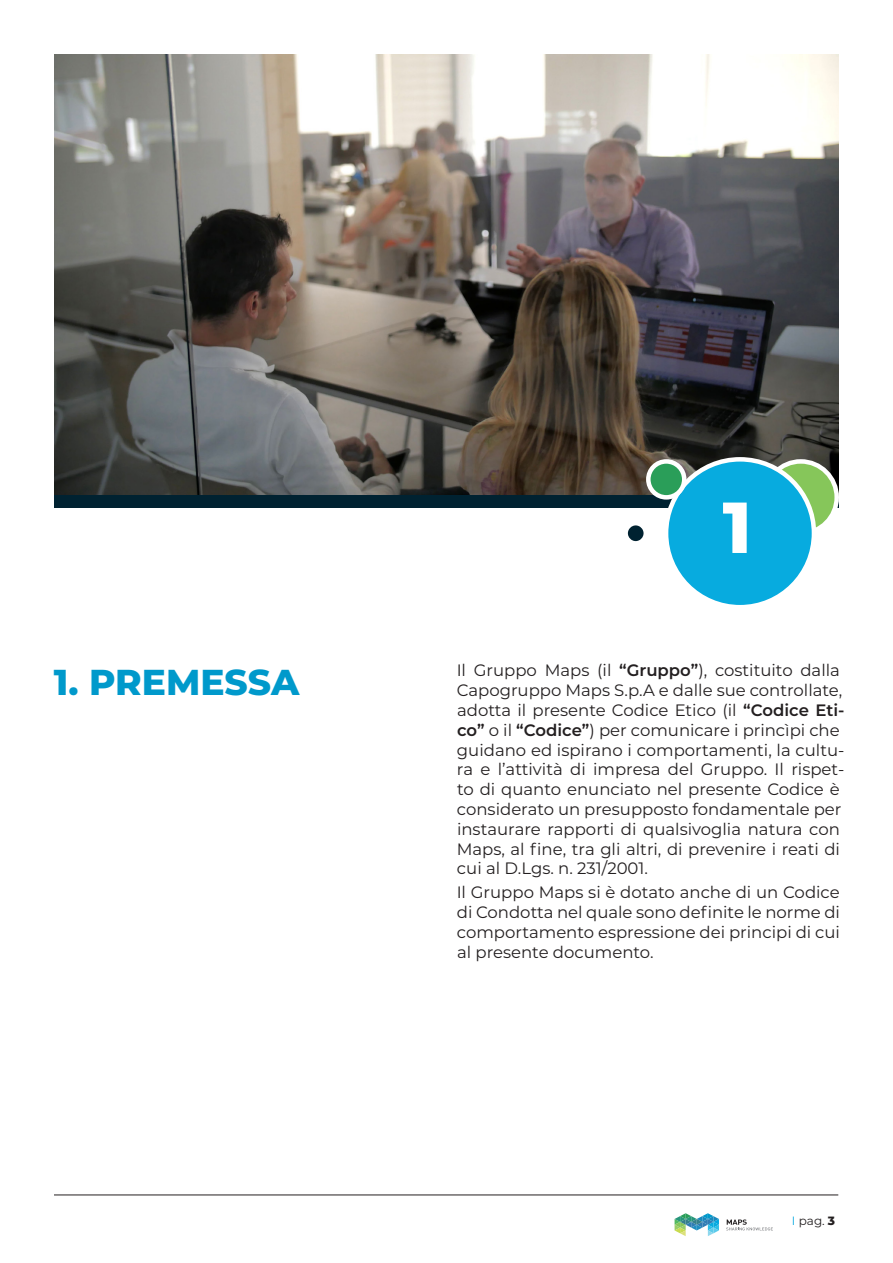
<style>
.page{position:relative;width:893px;height:1263px;background:#fff}
.page>*{position:absolute;margin:0;border:0;box-sizing:border-box;transform-origin:0 0}
.t1{font:800 72px "Montserrat";color:#fff}
.t2{font:800 36px "Montserrat";color:#0099cb}
.paragrafo_sotto{font:16.5px/19.8px "Montserrat";color:#231f20}
.t3{font:12px "Montserrat";color:#231f20}
.s1{font-weight:600}
.s2{color:#00a6e0}
.s3{font-weight:800}
</style>
<div class="page">
<svg style="left:726px;top:1219px;width:47px;height:11px"></svg>
<svg style="left:675px;top:1213px;width:44px;height:23px"></svg>
<hr style="left:54px;top:1195px;width:784px;height:1px;background:#231f20">
<img style="left:54px;top:54px;width:785px;height:442px">
<div style="left:54px;top:496px;width:785px;height:12px;background:#002231"></div>
<svg style="left:765px;top:461px;width:72px;height:72px;background:#98ce73"></svg>
<div style="left:763px;top:459px;width:76px;height:76px;border:4px solid #fff;border-radius:50%"></div>
<div style="left:666px;top:459px;width:148px;height:148px;background:#07abdf;border-radius:50%"></div>
<div style="left:664px;top:457px;width:152px;height:152px;border:4px solid #fff;border-radius:50%"></div>
<svg style="left:648px;top:461px;width:36px;height:36px"></svg>
<div style="left:646px;top:459px;width:40px;height:41px;border:4px solid #fff;border-radius:50%"></div>
<svg style="left:626px;top:523px;width:20px;height:20px"></svg>
<div style="left:623px;top:521px;width:25px;height:25px;border:4px solid #fff;border-radius:50%"></div>
<p class="t1" style="left:723px;top:475px;width:31px">1</p>
<p class="t2" style="left:54px;top:656px;width:247px">1. PREMESSA</p>
<p class="paragrafo_sotto" style="left:457px;top:660px;width:389px">Il Gruppo Maps (il <span class="s1">“Gruppo”</span>), costituito dalla Capogruppo Maps S.p.A e dalle sue controllate, adotta il presente Codice Etico (il <span class="s1">“Codice Eti&shy;co”</span> o il <span class="s1">“Codice”</span>) per comunicare i princìpi che guidano ed ispirano i comportamenti, la cultu&shy;ra e l’attività di impresa del Gruppo. Il rispet&shy;to di quanto enunciato nel presente Codice è considerato un presupposto fondamentale per instaurare rapporti di qualsivoglia natura con Maps, al fine, tra gli altri, di prevenire i reati di cui al D.Lgs. n. 231/2001.</p>
<p class="paragrafo_sotto" style="left:457px;top:882px;width:385px;text-align:justify">Il Gruppo Maps si è dotato anche di un Codice di Condotta nel quale sono definite le norme di comportamento espressione dei principi di cui al presente documento.</p>
<p class="t3" style="left:792px;top:1212px;width:45px"><span class="s2">I</span> pag. <span class="s3">3</span></p>
</div>
